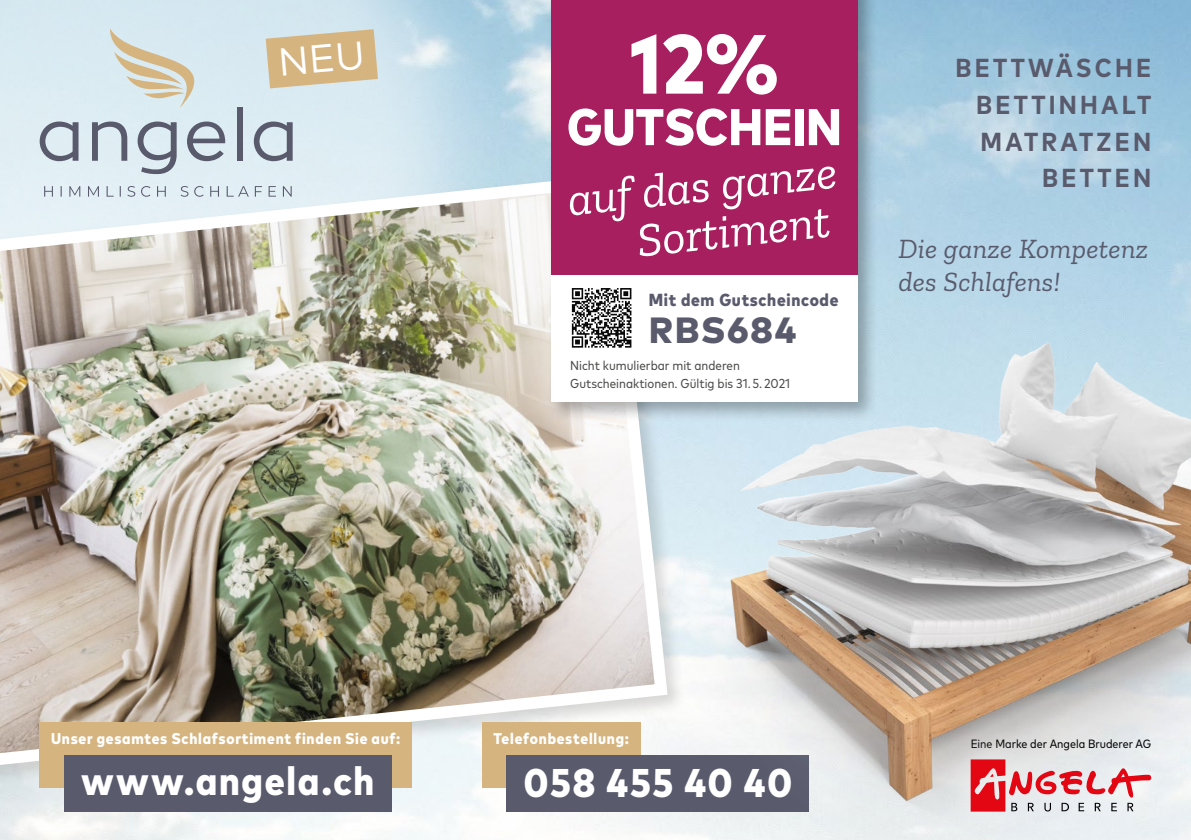
<style>
.page{position:relative;width:1191px;height:840px;background:#fff}
.page>*{position:absolute;margin:0;border:0;box-sizing:border-box;transform-origin:0 0}
.t1{font:800 condensed 83.6px "Mark OT";color:#fff}
.t2{font:800 condensed 51.4px "Mark OT";color:#fff}
.t3{font:italic 48px/48px "Zilla Slab";color:#fff;text-align:right}
.t4{font:800 condensed 40px "Mark OT";letter-spacing:.04em;color:#fff}
.t5{font:800 36.4px "Mark OT";letter-spacing:.04em;color:#595b6d}
.t6{font:italic 27.8px/33.2px "Zilla Slab";letter-spacing:.01em;color:#595b6d}
.t7{font:700 condensed 26px/36.8px "Mark OT";letter-spacing:.125em;color:#595b6d;text-align:right}
.t8{font:800 condensed 17.4px "Mark OT";letter-spacing:.04em;color:#595b6d}
.t9{font:800 condensed 15.6px "Mark OT";letter-spacing:.05em;color:#fff}
.t10{font:condensed 13px/18px "Mark OT";color:#4a4a49}
.t11{font:condensed 12px "Mark OT";color:#000}
</style>
<div class="page">
<img style="left:0;top:0;width:1191px;height:839px">
<div style="left:0;top:0;width:520px;height:497px;background:#fff;opacity:.75"></div>
<div style="left:0;top:0;width:341px;height:168px;background:#daebf2"></div>
<svg style="left:40px;top:121px;width:38px;height:40px;background:#a6afba"></svg>
<svg style="left:92px;top:121px;width:35px;height:40px"></svg>
<svg style="left:138px;top:121px;width:39px;height:47px;background:#aab4be"></svg>
<svg style="left:187px;top:121px;width:38px;height:40px;background:#a5aeb9"></svg>
<div style="left:236px;top:107px;width:6px;height:54px;background:#595b6d"></div>
<svg style="left:254px;top:121px;width:39px;height:40px;background:#a5aeb9"></svg>
<svg style="left:110px;top:28px;width:120px;height:80px;background:#d8dfdb"></svg>
<img style="left:0;top:168px;width:572px;height:607px">
<div style="left:40px;top:721px;width:372px;height:66px;background:#d5b480"></div>
<div style="left:64px;top:754px;width:327px;height:57px;background:#595b6d"></div>
<div style="left:482px;top:721px;width:158px;height:66px;background:#d5b480"></div>
<div style="left:506px;top:754px;width:303px;height:57px;background:#595b6d"></div>
<img style="left:572px;top:109px;width:619px;height:730px">
<div style="left:937px;top:726px;width:243px;height:113px;background:#fff;opacity:.75"></div>
<svg style="left:970px;top:759px;width:181px;height:52px;background:#e2a0a5"></svg>
<div style="left:546px;top:0;width:332px;height:422px;background:#000;opacity:.3"></div>
<div style="left:551px;top:0;width:306px;height:401px;background:#a71f5e"></div>
<div style="left:551px;top:275px;width:306px;height:126px;background:#fff"></div>
<svg style="left:571px;top:288px;width:61px;height:60px"></svg>
<svg style="left:572px;top:288px;width:59px;height:59px"></svg>
<svg style="left:266px;top:29px;width:112px;height:59px;background:#d5bd94"></svg>
<h1 class="t1" style="left:630px;top:11px;width:150px">12%</h1>
<h2 class="t2" style="left:567px;top:94px;width:276px">GUTSCHEIN</h2>
<h3 class="t3" style="left:565px;top:176px;width:272px;rotate:-6deg">auf das ganze<br>Sortiment</h3>
<h3 class="t8" style="left:649px;top:289px;width:191px">Mit dem Gutscheincode</h3>
<h3 class="t5" style="left:649px;top:306px;width:149px">RBS684</h3>
<p class="t10" style="left:570px;top:355px;width:221px">Nicht kumulierbar mit anderen<br>Gutscheinaktionen. Gültig bis 31. 5. 2021</p>
<h3 class="t7" style="left:955px;top:49px;width:197px">BETTWÄSCHE<br>BETTINHALT<br>MATRATZEN<br>BETTEN</h3>
<h3 class="t6" style="left:898px;top:232px;width:251px">Die ganze Kompetenz des Schlafens!</h3>
<p class="t9" style="left:51px;top:728px;width:351px">Unser gesamtes Schlafsortiment finden Sie auf:</p>
<h3 class="t4" style="left:81px;top:754px;width:294px">www.angela.ch</h3>
<p class="t9" style="left:493px;top:728px;width:137px">Telefonbestellung:</p>
<h3 class="t4" style="left:523px;top:756px;width:270px">058 455 40 40</h3>
<p class="t11" style="left:970px;top:736px;width:182px">Eine Marke der Angela Bruderer AG</p>
</div>
